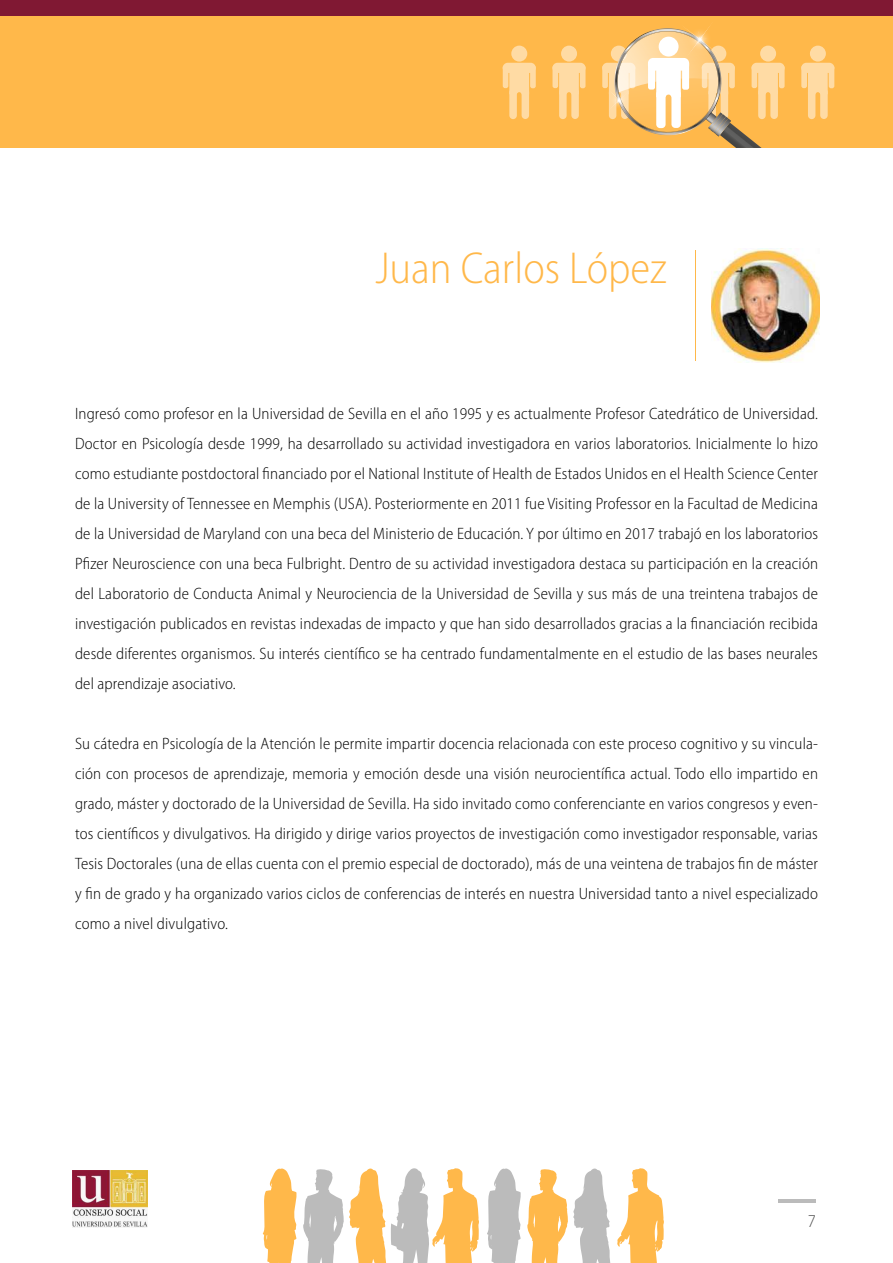
<style>
.page{position:relative;width:893px;height:1263px;background:#fff}
.page>*{position:absolute;margin:0;border:0;box-sizing:border-box;transform-origin:0 0}
.t1{font:300 semi-condensed 45px "Myriad Pro";color:#ffb84a}
.t2{font:300 semi-condensed 18px "Myriad Pro";color:#4c4c4c}
.t3{font:300 semi-condensed 16.5px/30px "Myriad Pro";letter-spacing:.01em;color:#000;text-align:justify}
</style>
<div class="page">
<div style="left:0;top:0;width:893px;height:148px;background:#ffb84a"></div>
<svg style="left:810px;top:46px;width:16px;height:16px"></svg>
<div style="left:808px;top:89px;width:7px;height:30px;background:#ffdba4;border-radius:4px"></div>
<div style="left:820px;top:88px;width:8px;height:31px;background:#ffdba4;border-radius:4px"></div>
<div style="left:829px;top:65px;width:5px;height:23px;background:#ffdba4;border-radius:2px"></div>
<div style="left:801px;top:65px;width:6px;height:23px;background:#ffdba4;border-radius:2px"></div>
<div style="left:801px;top:63px;width:33px;height:10px;background:#ffdba4;border-radius:5px"></div>
<svg style="left:808px;top:73px;width:20px;height:21px"></svg>
<div style="left:779px;top:65px;width:6px;height:23px;background:#ffdba4;border-radius:2px"></div>
<div style="left:751px;top:63px;width:34px;height:10px;background:#ffdba4;border-radius:5px"></div>
<div style="left:561px;top:46px;width:16px;height:16px;background:#ffdba4;border-radius:50%"></div>
<div style="left:559px;top:89px;width:8px;height:30px;background:#ffdba4;border-radius:4px"></div>
<div style="left:571px;top:88px;width:8px;height:31px;background:#ffdba4;border-radius:4px"></div>
<div style="left:580px;top:65px;width:5px;height:23px;background:#ffdba4;border-radius:2px"></div>
<div style="left:552px;top:65px;width:6px;height:23px;background:#ffdba4;border-radius:2px"></div>
<div style="left:552px;top:63px;width:33px;height:10px;background:#ffdba4;border-radius:5px"></div>
<svg style="left:559px;top:73px;width:20px;height:20px"></svg>
<svg style="left:511px;top:46px;width:16px;height:16px"></svg>
<div style="left:509px;top:89px;width:8px;height:30px;background:#ffdba4;border-radius:4px"></div>
<div style="left:522px;top:88px;width:7px;height:31px;background:#ffdba4;border-radius:4px"></div>
<div style="left:530px;top:65px;width:6px;height:23px;background:#ffdba4;border-radius:2px"></div>
<div style="left:503px;top:65px;width:5px;height:23px;background:#ffdba4;border-radius:2px"></div>
<div style="left:503px;top:63px;width:33px;height:10px;background:#ffdba4;border-radius:5px"></div>
<svg style="left:509px;top:73px;width:20px;height:21px"></svg>
<svg style="left:602px;top:26px;width:176px;height:122px"></svg>
<hr style="left:778px;top:1199px;width:38px;height:4px;background:#bbb">
<img style="left:73px;top:1170px;width:74px;height:57px">
<div style="left:0;top:0;width:893px;height:16px;background:#801833"></div>
<svg style="left:263px;top:1168px;width:216px;height:95px"></svg>
<svg style="left:487px;top:1168px;width:177px;height:95px"></svg>
<img style="left:711px;top:249px;width:109px;height:114px">
<hr style="left:695px;top:250px;width:1px;height:111px;background:#ffb84a">
<h1 class="t1" style="left:375px;top:243px;width:293px">Juan Carlos López</h1>
<p class="t3" style="left:75px;top:399px;width:745px">Ingresó como profesor en la Universidad de Sevilla en el año 1995 y es actualmente Profesor Catedrático de Universidad.<br>Doctor en Psicología desde 1999, ha desarrollado su actividad investigadora en varios laboratorios. Inicialmente lo hizo como estudiante postdoctoral financiado por el National Institute of Health de Estados Unidos en el Health Science Center de la University of Tennessee en Memphis (USA). Posteriormente en 2011 fue Visiting Professor en la Facultad de Medicina de la Universidad de Maryland con una beca del Ministerio de Educación. Y por último en 2017 trabajó en los laboratorios Pfizer Neuroscience con una beca Fulbright. Dentro de su actividad investigadora destaca su participación en la creación del Laboratorio de Conducta Animal y Neurociencia de la Universidad de Sevilla y sus más de una treintena trabajos de investigación publicados en revistas indexadas de impacto y que han sido desarrollados gracias a la financiación recibida desde diferentes organismos. Su interés científico se ha centrado fundamentalmente en el estudio de las bases neurales del aprendizaje asociativo.</p>
<p class="t3" style="left:75px;top:729px;width:745px">Su cátedra en Psicología de la Atención le permite impartir docencia relacionada con este proceso cognitivo y su vincula&shy;ción con procesos de aprendizaje, memoria y emoción desde una visión neurocientífica actual. Todo ello impartido en grado, máster y doctorado de la Universidad de Sevilla. Ha sido invitado como conferenciante en varios congresos y even&shy;tos científicos y divulgativos. Ha dirigido y dirige varios proyectos de investigación como investigador responsable, varias Tesis Doctorales (una de ellas cuenta con el premio especial de doctorado), más de una veintena de trabajos fin de máster y fin de grado y ha organizado varios ciclos de conferencias de interés en nuestra Universidad tanto a nivel especializado como a nivel divulgativo.</p>
<p class="t2" style="left:808px;top:1212px;width:10px">7</p>
</div>
